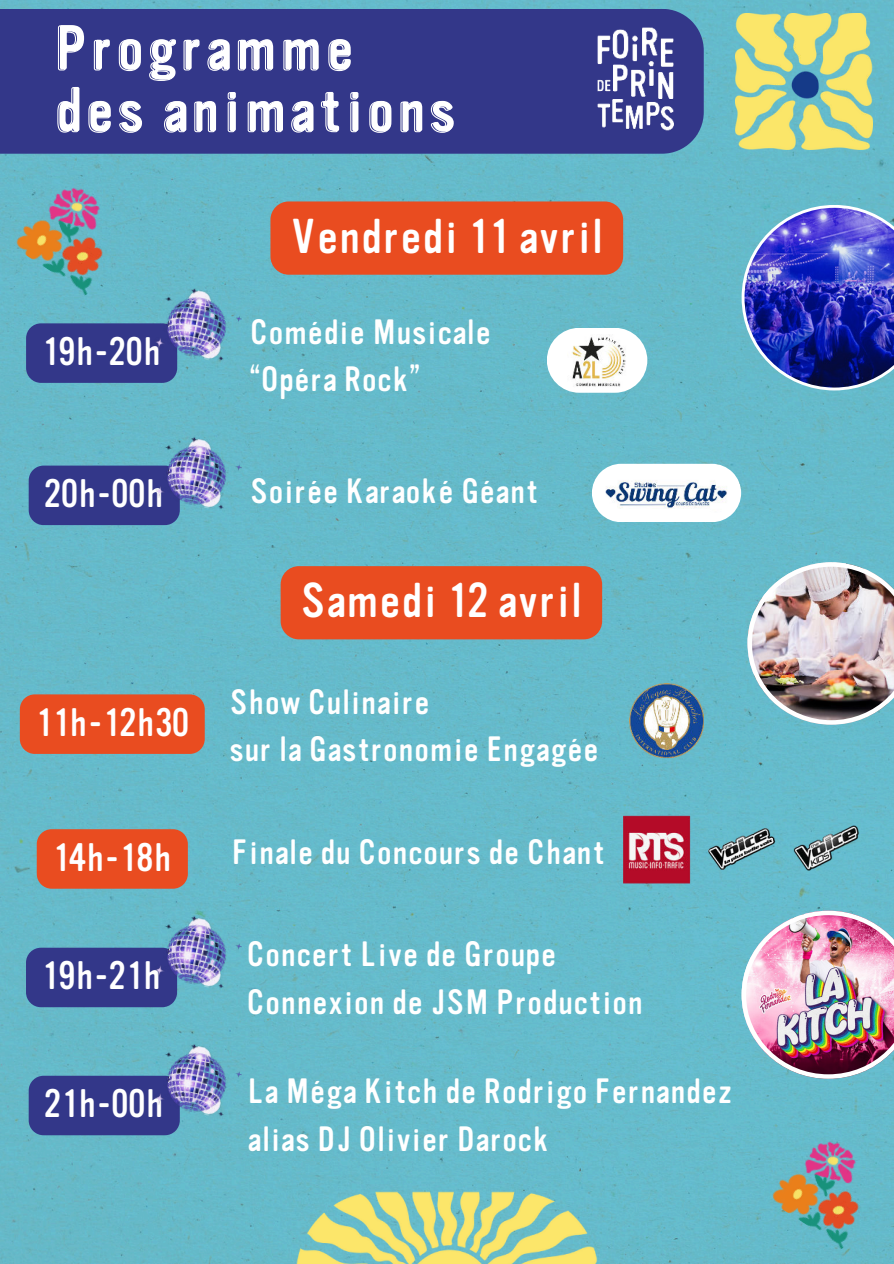
<style>
.page{position:relative;width:894px;height:1264px;background:#fff}
.page>*{position:absolute;margin:0;border:0;box-sizing:border-box;transform-origin:0 0}
.t1{font:61.65px/61.7px "Vinyl";letter-spacing:.05em;color:#fff}
.t2{font:48px "Vinyl";color:#fff}
.t3{font:39px "Vinyl";color:#fff}
.t4{font:34.5px/47.2px "Vinyl";color:#fff}
</style>
<div class="page">
<div style="left:0;top:0;width:893px;height:1263px;background:#65bacb"></div>
<div style="left:546px;top:328px;width:101px;height:65px;background:#fff;border-radius:32px"></div>
<img style="left:571px;top:335px;width:55px;height:52px">
<svg style="left:741px;top:205px;width:152px;height:185px"></svg>
<img style="left:744px;top:208px;width:149px;height:179px">
<img style="left:741px;top:910px;width:152px;height:168px">
<svg style="left:591px;top:464px;width:150px;height:58px"></svg>
<img style="left:603px;top:474px;width:125px;height:38px">
<div style="left:0;top:9px;width:703px;height:145px;background:#333789"></div>
<img style="left:735px;top:13px;width:137px;height:136px">
<img style="left:576px;top:9px;width:118px;height:141px">
<img style="left:49px;top:222px;width:71px;height:75px">
<img style="left:7px;top:199px;width:94px;height:86px">
<img style="left:41px;top:161px;width:76px;height:72px">
<img style="left:56px;top:197px;width:63px;height:58px">
<img style="left:296px;top:1191px;width:301px;height:72px">
<img style="left:629px;top:683px;width:74px;height:74px">
<img style="left:621px;top:814px;width:69px;height:70px">
<img style="left:747px;top:562px;width:146px;height:162px">
<img style="left:804px;top:1175px;width:72px;height:76px">
<img style="left:762px;top:1152px;width:94px;height:87px">
<img style="left:796px;top:1115px;width:77px;height:71px">
<img style="left:811px;top:1151px;width:63px;height:57px">
<div style="left:26px;top:947px;width:151px;height:60px;background:#333789"></div>
<div style="left:29px;top:465px;width:151px;height:60px;background:#333789"></div>
<div style="left:26px;top:323px;width:151px;height:60px;background:#333789"></div>
<div style="left:29px;top:1075px;width:151px;height:60px;background:#333789"></div>
<img style="left:152px;top:281px;width:94px;height:84px">
<img style="left:152px;top:429px;width:94px;height:84px">
<img style="left:152px;top:908px;width:94px;height:84px">
<img style="left:152px;top:1036px;width:94px;height:84px">
<img style="left:707px;top:827px;width:68px;height:43px">
<img style="left:791px;top:825px;width:69px;height:46px">
<div style="left:280px;top:566px;width:322px;height:73px;background:#e94c20"></div>
<svg style="left:57px;top:24px;width:396px;height:109px;background:#424692"></svg>
<div style="left:37px;top:829px;width:151px;height:59px;background:#e94c20"></div>
<div style="left:270px;top:201px;width:353px;height:74px;background:#e94c20"></div>
<div style="left:20px;top:694px;width:185px;height:60px;background:#e94c20"></div>
<h1 class="t1" style="left:55px;top:18px;width:403px">Programme des animations</h1>
<p class="t3" style="left:42px;top:330px;width:121px">19h-20h</p>
<p class="t3" style="left:44px;top:472px;width:121px">20h-00h</p>
<p class="t3" style="left:35px;top:701px;width:155px">11h-12h30</p>
<p class="t3" style="left:52px;top:836px;width:121px">14h-18h</p>
<p class="t3" style="left:42px;top:954px;width:121px">19h-21h</p>
<p class="t3" style="left:44px;top:1082px;width:121px">21h-00h</p>
<h2 class="t2" style="left:289px;top:210px;width:315px">Vendredi 11 avril</h2>
<p class="t4" style="left:249px;top:309px;width:243px">Comédie Musicale “Opéra Rock”</p>
<p class="t4" style="left:249px;top:468px;width:291px">Soirée Karaoké Géant</p>
<h2 class="t2" style="left:300px;top:574px;width:284px">Samedi 12 avril</h2>
<p class="t4" style="left:229px;top:679px;width:371px">Show Culinaire<br>sur la Gastronomie Engagée</p>
<p class="t4" style="left:231px;top:829px;width:375px">Finale du Concours de Chant</p>
<p class="t4" style="left:246px;top:931px;width:398px">Concert Live de Groupe<br>Connexion de JSM Production</p>
<p class="t4" style="left:247px;top:1068px;width:486px">La Méga Kitch de Rodrigo Fernandez alias DJ Olivier Darock</p>
</div>
